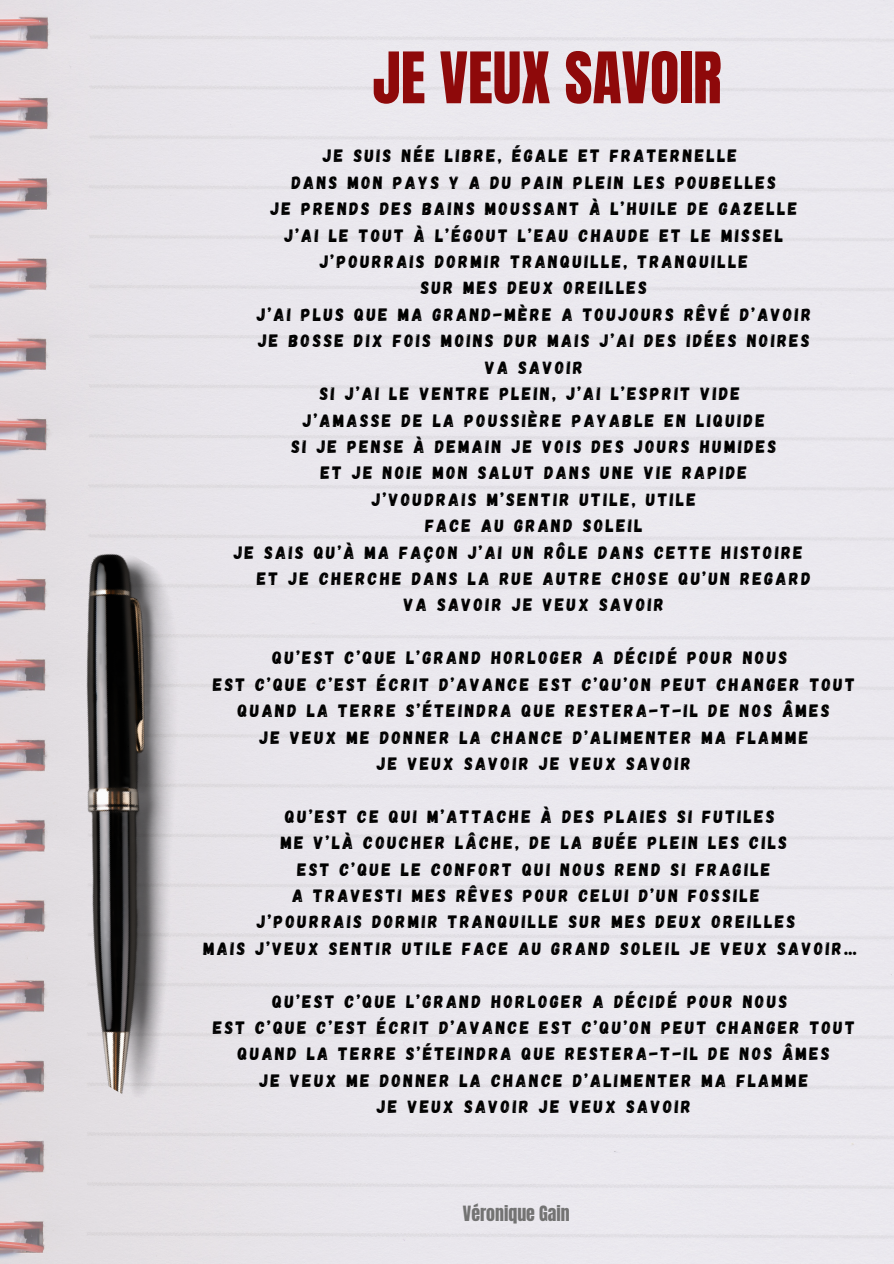
<style>
.page{position:relative;width:894px;height:1264px;background:#fff}
.page>*{position:absolute;margin:0;border:0;box-sizing:border-box;transform-origin:0 0}
.t1{font:60.3px "Anton";color:#8e090a}
.t2{font:17.85px "Gagalin";letter-spacing:.14em;color:#000}
.t3{font:17.85px "Anton";color:#737373}
</style>
<div class="page">
<img style="left:0;top:0;width:893px;height:1263px">
<img style="left:0;top:539px;width:377px;height:566px">
<p class="t1" style="left:372px;top:35px;width:350px">JE VEUX SAVOIR</p>
<p class="t2" style="left:323px;top:144px;width:415px">JE SUIS NÉE LIBRE, ÉGALE ET FRATERNELLE</p>
<p class="t2" style="left:292px;top:171px;width:485px">DANS MON PAYS Y A DU PAIN PLEIN LES POUBELLES</p>
<p class="t2" style="left:270px;top:197px;width:528px">JE PRENDS DES BAINS MOUSSANT À L’HUILE DE GAZELLE</p>
<p class="t2" style="left:284px;top:224px;width:500px">J’AI LE TOUT À L’ÉGOUT L’EAU CHAUDE ET LE MISSEL</p>
<p class="t2" style="left:319px;top:250px;width:430px">J’POURRAIS DORMIR TRANQUILLE, TRANQUILLE</p>
<p class="t2" style="left:420px;top:276px;width:228px">SUR MES DEUX OREILLES</p>
<p class="t2" style="left:257px;top:303px;width:555px">J’AI PLUS QUE MA GRAND-MÈRE A TOUJOURS RÊVÉ D’AVOIR</p>
<p class="t2" style="left:258px;top:329px;width:553px">JE BOSSE DIX FOIS MOINS DUR MAIS J’AI DES IDÉES NOIRES</p>
<p class="t2" style="left:485px;top:356px;width:99px">VA SAVOIR</p>
<p class="t2" style="left:320px;top:382px;width:421px">SI J’AI LE VENTRE PLEIN, J’AI L’ESPRIT VIDE</p>
<p class="t2" style="left:303px;top:408px;width:463px">J’AMASSE DE LA POUSSIÈRE PAYABLE EN LIQUIDE</p>
<p class="t2" style="left:291px;top:435px;width:486px">SI JE PENSE À DEMAIN JE VOIS DES JOURS HUMIDES</p>
<p class="t2" style="left:320px;top:461px;width:428px">ET JE NOIE MON SALUT DANS UNE VIE RAPIDE</p>
<p class="t2" style="left:371px;top:488px;width:326px">J’VOUDRAIS M’SENTIR UTILE, UTILE</p>
<p class="t2" style="left:425px;top:514px;width:219px">FACE AU GRAND SOLEIL</p>
<p class="t2" style="left:234px;top:540px;width:570px">JE SAIS QU’À MA FAÇON J’AI UN RÔLE DANS CETTE HISTOIRE</p>
<p class="t2" style="left:257px;top:567px;width:554px">ET JE CHERCHE DANS LA RUE AUTRE CHOSE QU’UN REGARD</p>
<p class="t2" style="left:404px;top:593px;width:261px">VA SAVOIR JE VEUX SAVOIR</p>
<p class="t2" style="left:272px;top:646px;width:516px">QU’EST C’QUE L’GRAND HORLOGER A DÉCIDÉ POUR NOUS</p>
<p class="t2" style="left:213px;top:672px;width:643px">EST C’QUE C’EST ÉCRIT D’AVANCE EST C’QU’ON PEUT CHANGER TOUT</p>
<p class="t2" style="left:238px;top:699px;width:593px">QUAND LA TERRE S’ÉTEINDRA QUE RESTERA-T-IL DE NOS ÂMES</p>
<p class="t2" style="left:259px;top:725px;width:550px">JE VEUX ME DONNER LA CHANCE D’ALIMENTER MA FLAMME</p>
<p class="t2" style="left:377px;top:752px;width:315px">JE VEUX SAVOIR JE VEUX SAVOIR</p>
<p class="t2" style="left:285px;top:804px;width:491px">QU’EST CE QUI M’ATTACHE À DES PLAIES SI FUTILES</p>
<p class="t2" style="left:280px;top:831px;width:508px">ME V’LÀ COUCHER LÂCHE, DE LA BUÉE PLEIN LES CILS</p>
<p class="t2" style="left:297px;top:857px;width:474px">EST C’QUE LE CONFORT QUI NOUS REND SI FRAGILE</p>
<p class="t2" style="left:292px;top:884px;width:468px">A TRAVESTI MES RÊVES POUR CELUI D’UN FOSSILE</p>
<p class="t2" style="left:257px;top:910px;width:539px">J’POURRAIS DORMIR TRANQUILLE SUR MES DEUX OREILLES</p>
<p class="t2" style="left:203px;top:936px;width:654px">MAIS J’VEUX SENTIR UTILE FACE AU GRAND SOLEIL JE VEUX SAVOIR…</p>
<p class="t2" style="left:272px;top:989px;width:516px">QU’EST C’QUE L’GRAND HORLOGER A DÉCIDÉ POUR NOUS</p>
<p class="t2" style="left:213px;top:1016px;width:643px">EST C’QUE C’EST ÉCRIT D’AVANCE EST C’QU’ON PEUT CHANGER TOUT</p>
<p class="t2" style="left:238px;top:1042px;width:593px">QUAND LA TERRE S’ÉTEINDRA QUE RESTERA-T-IL DE NOS ÂMES</p>
<p class="t2" style="left:259px;top:1068px;width:550px">JE VEUX ME DONNER LA CHANCE D’ALIMENTER MA FLAMME</p>
<p class="t2" style="left:377px;top:1095px;width:315px">JE VEUX SAVOIR JE VEUX SAVOIR</p>
<p class="t3" style="left:463px;top:1200px;width:108px">Véronique Gain</p>
</div>
